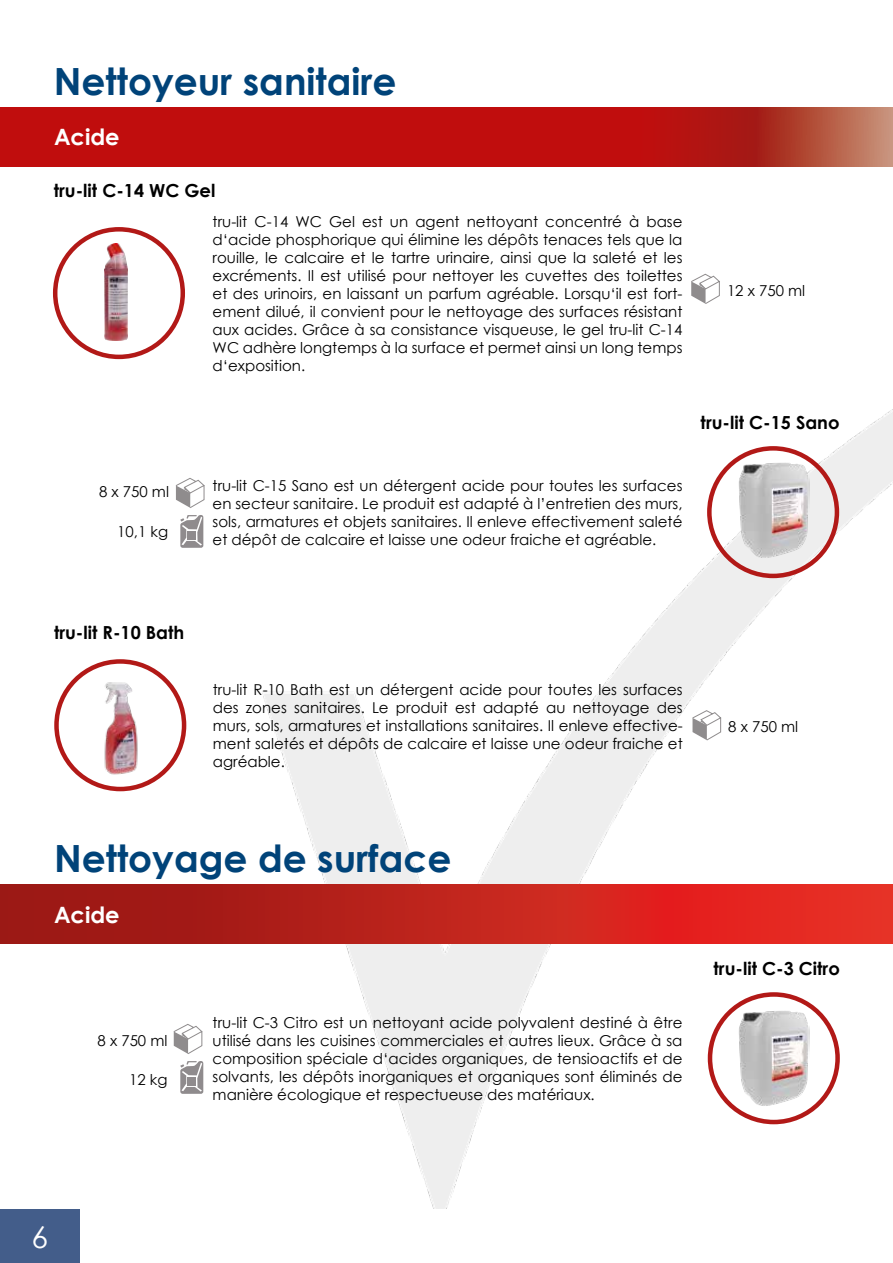
<style>
.page{position:relative;width:893px;height:1263px;background:#fff}
.page>*{position:absolute;margin:0;border:0;box-sizing:border-box;transform-origin:0 0}
.t1{font:700 37.5px "Century Gothic";color:#004379}
.t2{font:30px "Century Gothic";color:#fff}
.t3{font:700 22.5px "Century Gothic";color:#fff}
.t4{font:700 18px "Century Gothic";color:#000}
.t5{font:15px/18px "Century Gothic";color:#000;text-align:justify}
</style>
<div class="page">
<img style="left:263px;top:273px;width:630px;height:936px">
<div style="left:0;top:1210px;width:79px;height:53px;background:#435d8a"></div>
<div style="left:707px;top:446px;width:132px;height:132px;border:4px solid #b21917;border-radius:50%"></div>
<div style="left:53px;top:227px;width:132px;height:132px;border:4px solid #b21917;border-radius:50%"></div>
<svg style="left:0;top:107px;width:893px;height:59px;background:#bc1916"></svg>
<img style="left:737px;top:462px;width:72px;height:97px">
<img style="left:104px;top:243px;width:23px;height:97px">
<div style="left:0;top:885px;width:893px;height:59px;background:linear-gradient(to right,#931713,#f12c25)"></div>
<svg style="left:691px;top:274px;width:29px;height:30px"></svg>
<svg style="left:180px;top:515px;width:23px;height:33px"></svg>
<div style="left:188px;top:531px;width:8px;height:8px;background:#8f8b8d"></div>
<svg style="left:176px;top:478px;width:28px;height:30px"></svg>
<div style="left:708px;top:992px;width:132px;height:132px;border:4px solid #b21917;border-radius:50%"></div>
<img style="left:738px;top:1010px;width:72px;height:96px">
<svg style="left:180px;top:1061px;width:23px;height:33px"></svg>
<div style="left:188px;top:1077px;width:8px;height:8px;background:#8f8b8d"></div>
<svg style="left:173px;top:1024px;width:29px;height:30px"></svg>
<div style="left:54px;top:659px;width:132px;height:132px;border:4px solid #b21917;border-radius:50%"></div>
<img style="left:84px;top:674px;width:72px;height:102px">
<svg style="left:692px;top:710px;width:29px;height:30px"></svg>
<h1 class="t1" style="left:54px;top:52px;width:344px">Nettoyeur sanitaire</h1>
<h3 class="t3" style="left:54px;top:120px;width:67px">Acide</h3>
<p class="t4" style="left:54px;top:177px;width:163px">tru-lit C-14 WC Gel</p>
<p class="t5" style="left:213px;top:212px;width:471px">tru-lit C-14 WC Gel est un agent nettoyant concentré à base d‘acide phosphorique qui élimine les dépôts tenaces tels que la rouille, le calcaire et le tartre urinaire, ainsi que la saleté et les excréments. Il est utilisé pour nettoyer les cuvettes des toilettes et des urinoirs, en laissant un parfum agréable. Lorsqu‘il est fort&shy;ement dilué, il convient pour le nettoyage des surfaces résistant aux acides. Grâce à sa consistance visqueuse, le gel tru-lit C-14<br>WC adhère longtemps à la surface et permet ainsi un long temps d‘exposition.</p>
<p class="t5" style="left:727px;top:281px;width:80px">12 x 750 ml</p>
<p class="t4" style="left:701px;top:409px;width:140px">tru-lit C-15 Sano</p>
<p class="t5" style="left:99px;top:483px;width:71px">8 x 750 ml</p>
<p class="t5" style="left:117px;top:522px;width:52px">10,1 kg</p>
<p class="t5" style="left:213px;top:476px;width:471px">tru-lit C-15 Sano est un détergent acide pour toutes les surfaces en secteur sanitaire. Le produit est adapté à l’entretien des murs, sols, armatures et objets sanitaires. Il enleve effectivement saleté et dépôt de calcaire et laisse une odeur fraiche et agréable.</p>
<p class="t4" style="left:54px;top:619px;width:132px">tru-lit R-10 Bath</p>
<p class="t5" style="left:213px;top:680px;width:471px">tru-lit R-10 Bath est un détergent acide pour toutes les surfaces des zones sanitaires. Le produit est adapté au nettoyage des murs, sols, armatures et installations sanitaires. Il enleve effective&shy;ment saletés et dépôts de calcaire et laisse une odeur fraiche et agréable.</p>
<h1 class="t1" style="left:54px;top:830px;width:399px">Nettoyage de surface</h1>
<h3 class="t3" style="left:54px;top:897px;width:67px">Acide</h3>
<p class="t5" style="left:98px;top:1031px;width:71px">8 x 750 ml</p>
<p class="t5" style="left:129px;top:1070px;width:40px">12 kg</p>
<p class="t5" style="left:213px;top:1013px;width:471px">tru-lit C-3 Citro est un nettoyant acide polyvalent destiné à être utilisé dans les cuisines commerciales et autres lieux. Grâce à sa composition spéciale d‘acides organiques, de tensioactifs et de solvants, les dépôts inorganiques et organiques sont éliminés de manière écologique et respectueuse des matériaux.</p>
<p class="t5" style="left:728px;top:717px;width:71px">8 x 750 ml</p>
<p class="t4" style="left:713px;top:955px;width:128px">tru-lit C-3 Citro</p>
<h2 class="t2" style="left:31px;top:1216px;width:18px">6</h2>
</div>
